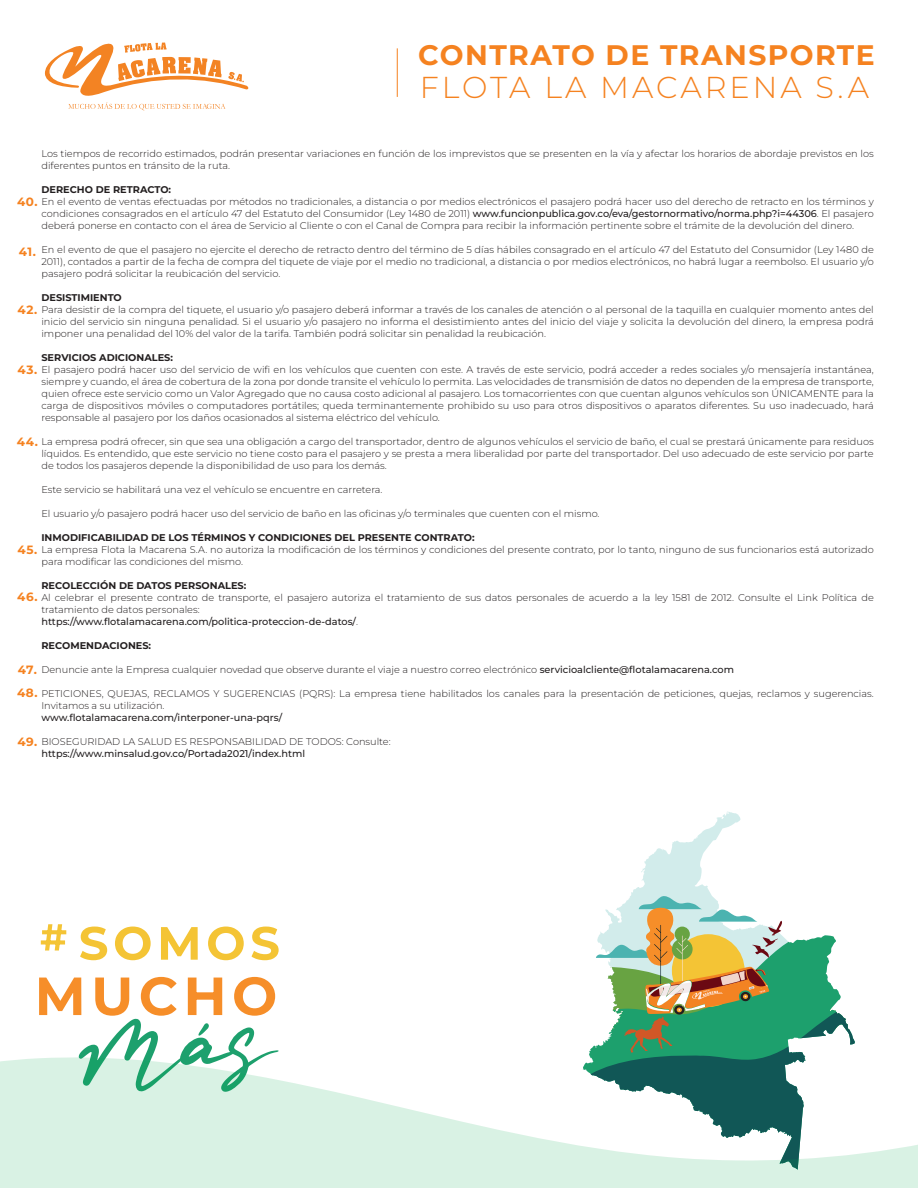
<style>
.page{position:relative;width:918px;height:1188px;background:#fff}
.page>*{position:absolute;margin:0;border:0;box-sizing:border-box;transform-origin:0 0}
.t1{font:300 30.3px "Montserrat";letter-spacing:.1em;color:#f58220}
.t2{font:700 28.2px "Montserrat";letter-spacing:.05em;color:#f58220}
.t3{font:700 12px/23px "Montserrat";letter-spacing:.05em;color:#f58220}
.t4{font:300 9.75px/12px "Montserrat";color:#231f20;text-align:justify}
.t5{font:700 9.75px "Montserrat";color:#231f20}
.t6{font:100 9.75px "Montserrat";color:#231f20}
.s1{font-weight:100}
</style>
<div class="page">
<svg style="left:589px;top:812px;width:266px;height:245px"></svg>
<svg style="left:596px;top:895px;width:186px;height:158px;background:#9bba8e"></svg>
<svg style="left:80px;top:927px;width:27px;height:33px"></svg>
<svg style="left:115px;top:927px;width:36px;height:33px"></svg>
<svg style="left:161px;top:927px;width:37px;height:33px"></svg>
<svg style="left:208px;top:927px;width:36px;height:33px"></svg>
<svg style="left:252px;top:927px;width:27px;height:33px"></svg>
<svg style="left:39px;top:977px;width:240px;height:80px"></svg>
<svg style="left:41px;top:924px;width:25px;height:27px"></svg>
<svg style="left:0;top:1057px;width:918px;height:131px;fill:#d9f2e4"></svg>
<svg style="left:44px;top:43px;width:205px;height:67px"></svg>
<hr style="left:397px;top:48px;width:1px;height:49px;background:#f58220">
<h2 class="t2" style="left:418px;top:36px;width:458px">CONTRATO DE TRANSPORTE</h2>
<h1 class="t1" style="left:420px;top:67px;width:451px">FLOTA LA MACARENA S.A</h1>
<p class="t4" style="left:41px;top:147px;width:834px">Los tiempos de recorrido estimados, podrán presentar variaciones en función de los imprevistos que se presenten en la vía y afectar los horarios de abordaje previstos en los diferentes puntos en tránsito de la ruta.</p>
<p class="t5" style="left:41px;top:183px;width:131px">DERECHO DE RETRACTO:</p>
<p class="t4" style="left:41px;top:195px;width:834px">En el evento de ventas efectuadas por métodos no tradicionales, a distancia o por medios electrónicos el pasajero podrá hacer uso del derecho de retracto en los términos y condiciones consagrados en el artículo 47 del Estatuto del Consumidor (Ley 1480 de 2011) <span class="s1">www.funcionpublica.gov.co/eva/gestornormativo/norma.php?i=44306</span>. El pasajero deberá ponerse en contacto con el área de Servicio al Cliente o con el Canal de Compra para recibir la información pertinente sobre el trámite de la devolución del dinero.</p>
<p class="t4" style="left:41px;top:243px;width:834px">En el evento de que el pasajero no ejercite el derecho de retracto dentro del término de 5 días hábiles consagrado en el artículo 47 del Estatuto del Consumidor (Ley 1480 de 2011), contados a partir de la fecha de compra del tiquete de viaje por el medio no tradicional, a distancia o por medios electrónicos, no habrá lugar a reembolso. El usuario y/o pasajero podrá solicitar la reubicación del servicio.</p>
<p class="t5" style="left:41px;top:291px;width:82px">DESISTIMIENTO</p>
<p class="t4" style="left:41px;top:303px;width:834px">Para desistir de la compra del tiquete, el usuario y/o pasajero deberá informar a través de los canales de atención o al personal de la taquilla en cualquier momento antes del inicio del servicio sin ninguna penalidad. Si el usuario y/o pasajero no informa el desistimiento antes del inicio del viaje y solicita la devolución del dinero, la empresa podrá imponer una penalidad del 10% del valor de la tarifa. También podrá solicitar sin penalidad la reubicación.</p>
<p class="t5" style="left:41px;top:351px;width:133px">SERVICIOS ADICIONALES:</p>
<p class="t4" style="left:41px;top:363px;width:834px">El pasajero podrá hacer uso del servicio de wifi en los vehículos que cuenten con este. A través de este servicio, podrá acceder a redes sociales y/o mensajería instantánea, siempre y cuando, el área de cobertura de la zona por donde transite el vehículo lo permita. Las velocidades de transmisión de datos no dependen de la empresa de transporte, quien ofrece este servicio como un Valor Agregado que no causa costo adicional al pasajero. Los tomacorrientes con que cuentan algunos vehículos son ÚNICAMENTE para la carga de dispositivos móviles o computadores portátiles; queda terminantemente prohibido su uso para otros dispositivos o aparatos diferentes. Su uso inadecuado, hará responsable al pasajero por los daños ocasionados al sistema eléctrico del vehículo.</p>
<p class="t4" style="left:41px;top:435px;width:834px">La empresa podrá ofrecer, sin que sea una obligación a cargo del transportador, dentro de algunos vehículos el servicio de baño, el cual se prestará únicamente para residuos líquidos. Es entendido, que este servicio no tiene costo para el pasajero y se presta a mera liberalidad por parte del transportador. Del uso adecuado de este servicio por parte de todos los pasajeros depende la disponibilidad de uso para los demás.</p>
<p class="t4" style="left:41px;top:483px;width:342px">Este servicio se habilitará una vez el vehículo se encuentre en carretera.</p>
<p class="t4" style="left:41px;top:507px;width:560px">El usuario y/o pasajero podrá hacer uso del servicio de baño en las oficinas y/o terminales que cuenten con el mismo.</p>
<p class="t5" style="left:41px;top:531px;width:435px">INMODIFICABILIDAD DE LOS TÉRMINOS Y CONDICIONES DEL PRESENTE CONTRATO:</p>
<p class="t4" style="left:41px;top:543px;width:834px">La empresa Flota la Macarena S.A. no autoriza la modificación de los términos y condiciones del presente contrato, por lo tanto, ninguno de sus funcionarios está autorizado para modificar las condiciones del mismo.</p>
<p class="t5" style="left:41px;top:579px;width:206px">RECOLECCIÓN DE DATOS PERSONALES:</p>
<p class="t4" style="left:41px;top:591px;width:834px;text-align:left">Al celebrar el presente contrato de transporte, el pasajero autoriza el tratamiento de sus datos personales de acuerdo a la ley 1581 de 2012. Consulte el Link Política de tratamiento de datos personales:<br><span class="s1">https://www.flotalamacarena.com/politica-proteccion-de-datos/</span>.</p>
<p class="t5" style="left:41px;top:639px;width:111px">RECOMENDACIONES:</p>
<p class="t4" style="left:41px;top:663px;width:694px">Denuncie ante la Empresa cualquier novedad que observe durante el viaje a nuestro correo electrónico <span class="s1">servicioalcliente@flotalamacarena.com</span></p>
<p class="t4" style="left:41px;top:687px;width:834px">PETICIONES, QUEJAS, RECLAMOS Y SUGERENCIAS (PQRS): La empresa tiene habilitados los canales para la presentación de peticiones, quejas, reclamos y sugerencias.<br>Invitamos a su utilización.</p>
<p class="t6" style="left:41px;top:711px;width:242px">www.flotalamacarena.com/interponer-una-pqrs/</p>
<p class="t4" style="left:41px;top:735px;width:351px">BIOSEGURIDAD LA SALUD ES RESPONSABILIDAD DE TODOS: Consulte:</p>
<p class="t6" style="left:41px;top:747px;width:265px">https://www.minsalud.gov.co/Portada2021/index.html</p>
<p class="t3" style="left:17px;top:190px;width:22px">40.</p>
<p class="t3" style="left:19px;top:240px;width:19px">41.</p>
<p class="t3" style="left:17px;top:298px;width:21px">42.</p>
<p class="t3" style="left:18px;top:358px;width:21px">43.</p>
<p class="t3" style="left:17px;top:430px;width:23px">44.</p>
<p class="t3" style="left:18px;top:538px;width:21px">45.</p>
<p class="t3" style="left:17px;top:585px;width:22px">46.</p>
<p class="t3" style="left:17px;top:658px;width:22px">47.<br>48.</p>
<p class="t3" style="left:17px;top:730px;width:22px">49.</p>
</div>
